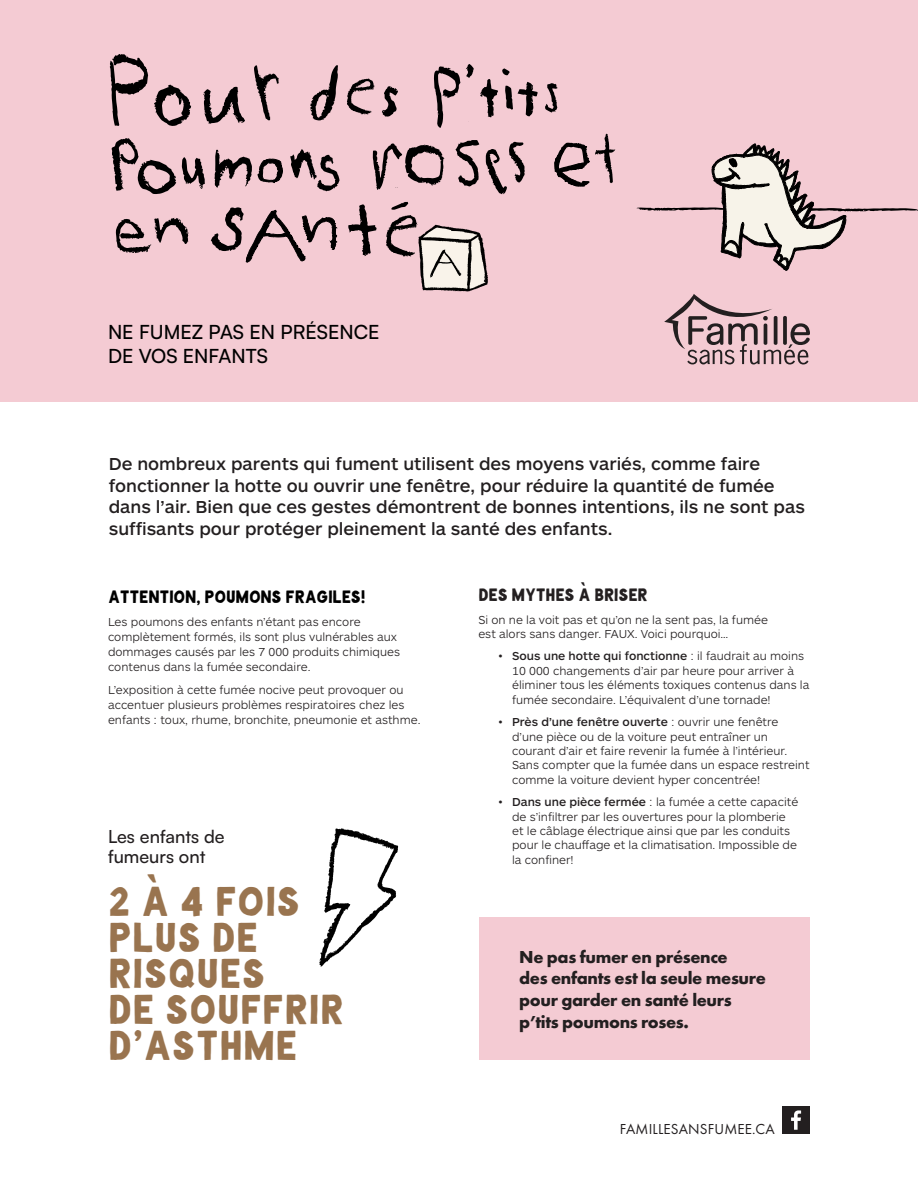
<style>
.page{position:relative;width:918px;height:1188px;background:#fff}
.page>*{position:absolute;margin:0;border:0;box-sizing:border-box;transform-origin:0 0}
.t1{font:42px "De Facto Zamosc";color:#99744f}
.t2{font:500 19.5px "Satoshi";color:#000}
.t3{font:500 18px/21.6px "ARS Maquette Pro";color:#231f20}
.t4{font:700 18px/21.6px "Futura PT";letter-spacing:-.02em;color:#231f20}
.t5{font:18px "De Facto Zamosc";letter-spacing:-.02em;color:#000}
.t6{font:500 18px "Satoshi";color:#231f20}
.t7{font:18px "De Facto Zamosc";letter-spacing:-.02em;color:#231f20}
.t8{font:15px "Futura PT";letter-spacing:.01em;color:#231f20}
.t9{font:300 12px/14.4px "ARS Maquette Pro";color:#231f20}
.s1{font-weight:500}
</style>
<div class="page">
<div style="left:0;top:0;width:918px;height:402px;background:#f4cbd3"></div>
<div style="left:782px;top:1106px;width:28px;height:28px;background:#231f20"></div>
<svg style="left:791px;top:1110px;width:10px;height:20px"></svg>
<div style="left:479px;top:917px;width:331px;height:143px;background:#f4cbd3"></div>
<svg style="left:664px;top:294px;width:146px;height:70px"></svg>
<svg style="left:319px;top:828px;width:79px;height:139px"></svg>
<svg style="left:347px;top:79px;width:28px;height:36px"></svg>
<svg style="left:203px;top:87px;width:42px;height:37px"></svg>
<svg style="left:110px;top:54px;width:38px;height:72px"></svg>
<svg style="left:154px;top:85px;width:37px;height:41px"></svg>
<svg style="left:254px;top:65px;width:25px;height:55px"></svg>
<svg style="left:310px;top:65px;width:28px;height:56px"></svg>
<svg style="left:382px;top:86px;width:16px;height:31px"></svg>
<svg style="left:545px;top:83px;width:13px;height:29px"></svg>
<svg style="left:455px;top:140px;width:24px;height:47px"></svg>
<svg style="left:373px;top:143px;width:71px;height:47px"></svg>
<svg style="left:486px;top:142px;width:39px;height:52px"></svg>
<svg style="left:214px;top:149px;width:69px;height:39px"></svg>
<svg style="left:434px;top:64px;width:104px;height:64px"></svg>
<svg style="left:112px;top:138px;width:64px;height:56px"></svg>
<svg style="left:290px;top:149px;width:50px;height:42px"></svg>
<svg style="left:182px;top:157px;width:23px;height:32px"></svg>
<svg style="left:554px;top:134px;width:61px;height:53px"></svg>
<svg style="left:348px;top:204px;width:29px;height:52px"></svg>
<svg style="left:211px;top:207px;width:127px;height:56px"></svg>
<svg style="left:116px;top:218px;width:73px;height:35px"></svg>
<svg style="left:386px;top:202px;width:102px;height:90px"></svg>
<svg style="left:637px;top:144px;width:281px;height:127px"></svg>
<p class="t2" style="left:108px;top:319px;width:273px">NE FUMEZ PAS EN PRÉSENCE</p>
<p class="t2" style="left:108px;top:343px;width:161px">DE VOS ENFANTS</p>
<p class="t3" style="left:109px;top:452px;width:698px">De nombreux parents qui fument utilisent des moyens variés, comme faire fonctionner la hotte ou ouvrir une fenêtre, pour réduire la quantité de fumée dans l’air. Bien que ces gestes démontrent de bonnes intentions, ils ne sont pas suffisants pour protéger pleinement la santé des enfants.</p>
<p class="t5" style="left:108px;top:587px;width:259px">ATTENTION, POUMONS FRAGILES!</p>
<p class="t9" style="left:108px;top:613px;width:294px;line-height:15px">Les poumons des enfants n’étant pas encore complètement formés, ils sont plus vulnérables aux dommages causés par les 7 000 produits chimiques contenus dans la fumée secondaire.</p>
<p class="t9" style="left:108px;top:681px;width:314px;line-height:15px">L’exposition à cette fumée nocive peut provoquer ou accentuer plusieurs problèmes respiratoires chez les enfants : toux, rhume, bronchite, pneumonie et asthme.</p>
<p class="t6" style="left:108px;top:824px;width:118px">Les enfants de</p>
<p class="t6" style="left:108px;top:844px;width:99px">fumeurs ont</p>
<p class="t1" style="left:146px;top:868px;width:15px">`</p>
<p class="t1" style="left:108px;top:880px;width:194px">2 A 4 FOIS</p>
<p class="t1" style="left:108px;top:916px;width:152px">PLUS DE</p>
<p class="t1" style="left:108px;top:952px;width:159px">RISQUES</p>
<p class="t1" style="left:108px;top:988px;width:238px">DE SOUFFRIR</p>
<p class="t1" style="left:108px;top:1024px;width:191px">D'ASTHME</p>
<p class="t7" style="left:581px;top:580px;width:7px">`</p>
<p class="t7" style="left:478px;top:586px;width:171px">DES MYTHES A BRISER</p>
<p class="t9" style="left:478px;top:612px;width:291px">Si on ne la voit pas et qu’on ne la sent pas, la fumée est alors sans danger. FAUX. Voici pourquoi…</p>
<p class="t9" style="left:512px;top:649px;width:299px;text-indent:-14px">• <span class="s1">Sous une hotte qui fonctionne</span> : il faudrait au moins 10 000 changements d’air par heure pour arriver à éliminer tous les éléments toxiques contenus dans la fumée secondaire. L’équivalent d’une tornade!</p>
<p class="t9" style="left:512px;top:714px;width:299px;text-indent:-14px">• <span class="s1">Près d’une fenêtre ouverte</span> : ouvrir une fenêtre d’une pièce ou de la voiture peut entraîner un courant d’air et faire revenir la fumée à l’intérieur.<br>Sans compter que la fumée dans un espace restreint comme la voiture devient hyper concentrée!</p>
<p class="t9" style="left:512px;top:794px;width:288px;text-indent:-14px">• <span class="s1">Dans une pièce fermée</span> : la fumée a cette capacité de s’infiltrer par les ouvertures pour la plomberie et le câblage électrique ainsi que par les conduits pour le chauffage et la climatisation. Impossible de la confiner!</p>
<p class="t4" style="left:519px;top:945px;width:248px">Ne pas fumer en présence<br>des enfants est la seule mesure pour garder en santé leurs p’tits poumons roses.</p>
<p class="t8" style="left:620px;top:1120px;width:156px">FAMILLESANSFUMEE.CA</p>
</div>
